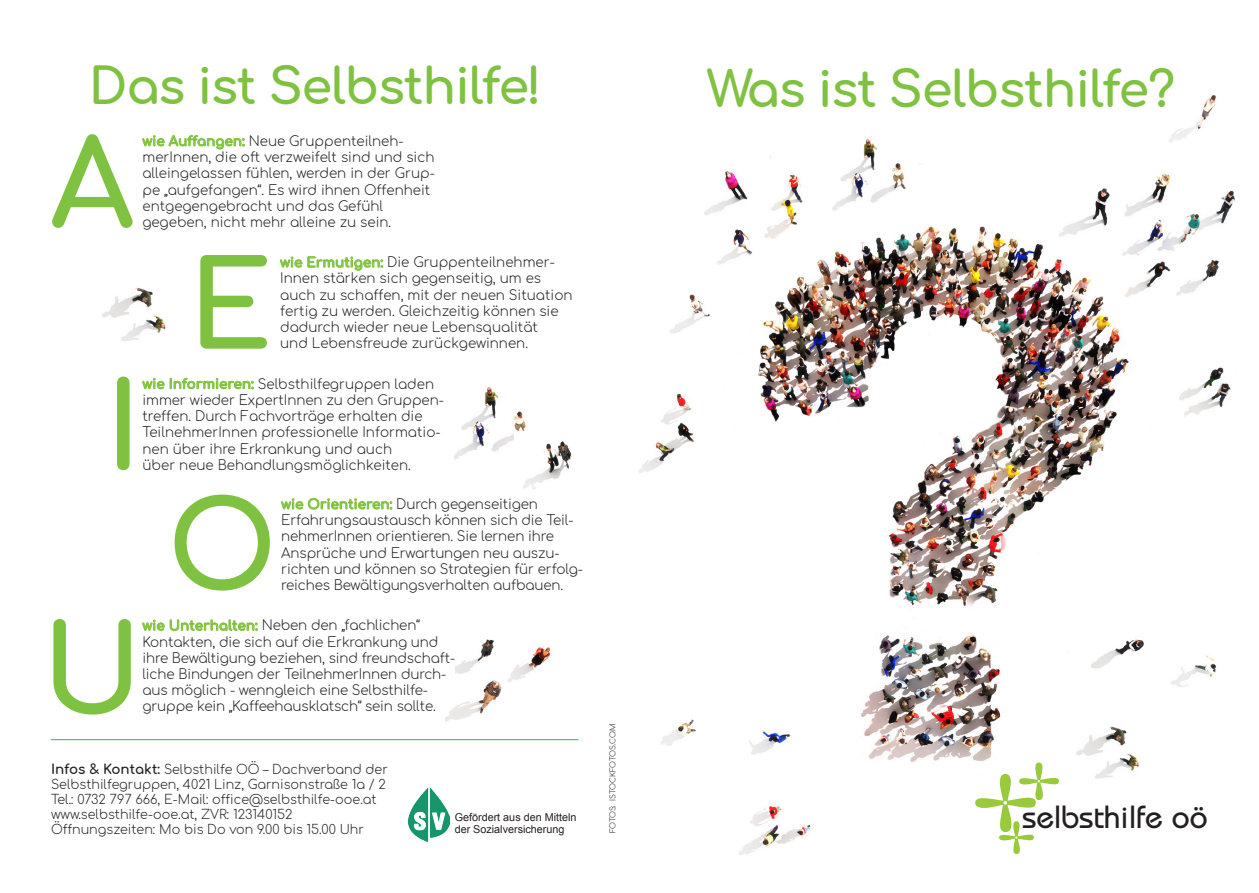
<style>
.page{position:relative;width:1259px;height:893px;background:#fff}
.page>*{position:absolute;margin:0;border:0;box-sizing:border-box;transform-origin:0 0}
.HL{font:700 119.85px "Comfortaa";color:#7fc241}
.HL-2{font:700 49.5px "Comfortaa";letter-spacing:-.025em;color:#7fc241}
.t1{font:500 32.1px "Bauhaus";color:#231f20}
.t2{font:300 13.5px/16.2px "Comfortaa";letter-spacing:-.005em;color:#231f20}
.t3{font:300 12.75px/15px "Comfortaa";color:#231f20}
.t4{font:10.8px/12.1px "Arial";color:#231f20}
.t5{font:300 7.5px "Comfortaa";color:#231f20}
.s1{font-weight:700;color:#86c43f}
.s2{font-weight:700;font-size:13.5px}
</style>
<div class="page">
<img style="left:455px;top:639px;width:96px;height:43px">
<img style="left:445px;top:674px;width:56px;height:67px">
<img style="left:638px;top:95px;width:597px;height:760px">
<div style="left:908px;top:111px;width:64px;height:52px;background:#fff"></div>
<img style="left:454px;top:387px;width:72px;height:73px">
<img style="left:102px;top:287px;width:64px;height:54px">
<img style="left:514px;top:431px;width:58px;height:59px">
<hr style="left:51px;top:739px;width:527px;height:1px;background:#40ae49">
<img style="left:975px;top:770px;width:61px;height:61px">
<img style="left:1019px;top:760px;width:40px;height:40px">
<img style="left:999px;top:819px;width:35px;height:35px">
<div style="left:1230px;top:251px;width:29px;height:67px;background:#fff"></div>
<div style="left:771px;top:111px;width:63px;height:52px;background:#fff"></div>
<div style="left:1228px;top:371px;width:13px;height:12px;background:#fff"></div>
<img style="left:408px;top:789px;width:41px;height:53px">
<p class="HL-2" style="left:89px;top:41px;width:455px">Das ist Selbsthilfe!</p>
<p class="HL-2" style="left:707px;top:44px;width:470px">Was ist Selbsthilfe?</p>
<p class="HL" style="left:50px;top:74px;width:86px">A</p>
<p class="t2" style="left:142px;top:131px;width:263px"><span class="s1">wie Auffangen:</span> Neue Gruppenteilneh-</p>
<p class="t2" style="left:142px;top:147px;width:294px;text-align:justify">merInnen, die oft verzweifelt sind und sich alleingelassen fühlen, werden in der Grup&shy;pe „aufgefangen“. Es wird ihnen Offenheit</p>
<p class="t2" style="left:142px;top:196px;width:242px">entgegengebracht und das Gefühl</p>
<p class="t2" style="left:142px;top:212px;width:250px">gegeben, nicht mehr alleine zu sein.</p>
<p class="t2" style="left:280px;top:252px;width:276px"><span class="s1">wie Ermutigen:</span> Die Gruppenteilnehmer-</p>
<p class="t2" style="left:280px;top:268px;width:294px">Innen stärken sich gegenseitig, um es auch zu schaffen, mit der neuen Situation fertig zu werden. Gleichzeitig können sie dadurch wieder neue Lebensqualität</p>
<p class="t2" style="left:280px;top:333px;width:249px">und Lebensfreude zurückgewinnen.</p>
<p class="t2" style="left:142px;top:374px;width:303px"><span class="s1">wie Informieren:</span> Selbsthilfegruppen laden immer wieder ExpertInnen zu den Gruppen&shy;treffen. Durch Fachvorträge erhalten die</p>
<p class="t2" style="left:142px;top:422px;width:300px">TeilnehmerInnen professionelle Informatio&shy;nen über ihre Erkrankung und auch</p>
<p class="t2" style="left:142px;top:455px;width:270px">über neue Behandlungsmöglichkeiten.</p>
<p class="t2" style="left:281px;top:494px;width:258px"><span class="s1">wie Orientieren:</span> Durch gegenseitigen</p>
<p class="t2" style="left:281px;top:510px;width:294px">Erfahrungsaustausch können sich die Teil&shy;nehmerInnen orientieren. Sie lernen ihre</p>
<p class="t2" style="left:281px;top:543px;width:280px">Ansprüche und Erwartungen neu auszu-</p>
<p class="t2" style="left:281px;top:559px;width:303px">richten und können so Strategien für erfolg&shy;reiches Bewältigungsverhalten aufbauen.</p>
<p class="t2" style="left:142px;top:615px;width:279px"><span class="s1">wie Unterhalten:</span> Neben den „fachlichen“</p>
<p class="t2" style="left:142px;top:632px;width:297px">Kontakten, die sich auf die Erkrankung und</p>
<p class="t2" style="left:142px;top:648px;width:314px">ihre Bewältigung beziehen, sind freundschaft-</p>
<p class="t2" style="left:142px;top:664px;width:305px">liche Bindungen der TeilnehmerInnen durch-</p>
<p class="t2" style="left:142px;top:680px;width:287px">aus möglich - wenngleich eine Selbsthilfe-</p>
<p class="t2" style="left:142px;top:696px;width:295px">gruppe kein „Kaffeehausklatsch“ sein sollte.</p>
<p class="HL" style="left:188px;top:195px;width:85px">E</p>
<p class="HL" style="left:105px;top:316px;width:38px">I</p>
<p class="HL" style="left:167px;top:435px;width:112px">O</p>
<p class="HL" style="left:41px;top:559px;width:103px">U</p>
<p class="t3" style="left:51px;top:760px;width:338px"><span class="s2">Infos &amp; Kontakt:</span> Selbsthilfe OÖ – Dachverband der<br>Selbsthilfegruppen, 4021 Linz, Garnisonstraße 1a / 2</p>
<p class="t3" style="left:51px;top:790px;width:327px">Tel.: 0732 797 666, E-Mail: office@selbsthilfe-ooe.at</p>
<p class="t3" style="left:51px;top:805px;width:243px">www.selbsthilfe-ooe.at, ZVR: 123140152</p>
<p class="t3" style="left:51px;top:820px;width:315px">Öffnungszeiten: Mo bis Do von 9.00 bis 15.00 Uhr</p>
<p class="t4" style="left:455px;top:811px;width:123px">Gefördert aus den Mitteln der Sozialversicherung</p>
<p class="t5" style="left:606px;top:833px;width:111px;rotate:-90deg">FOTOS: ISTOCKFOTOS.COM</p>
<p class="t1" style="left:1022px;top:798px;width:187px">selbsthilfe oö</p>
</div>
